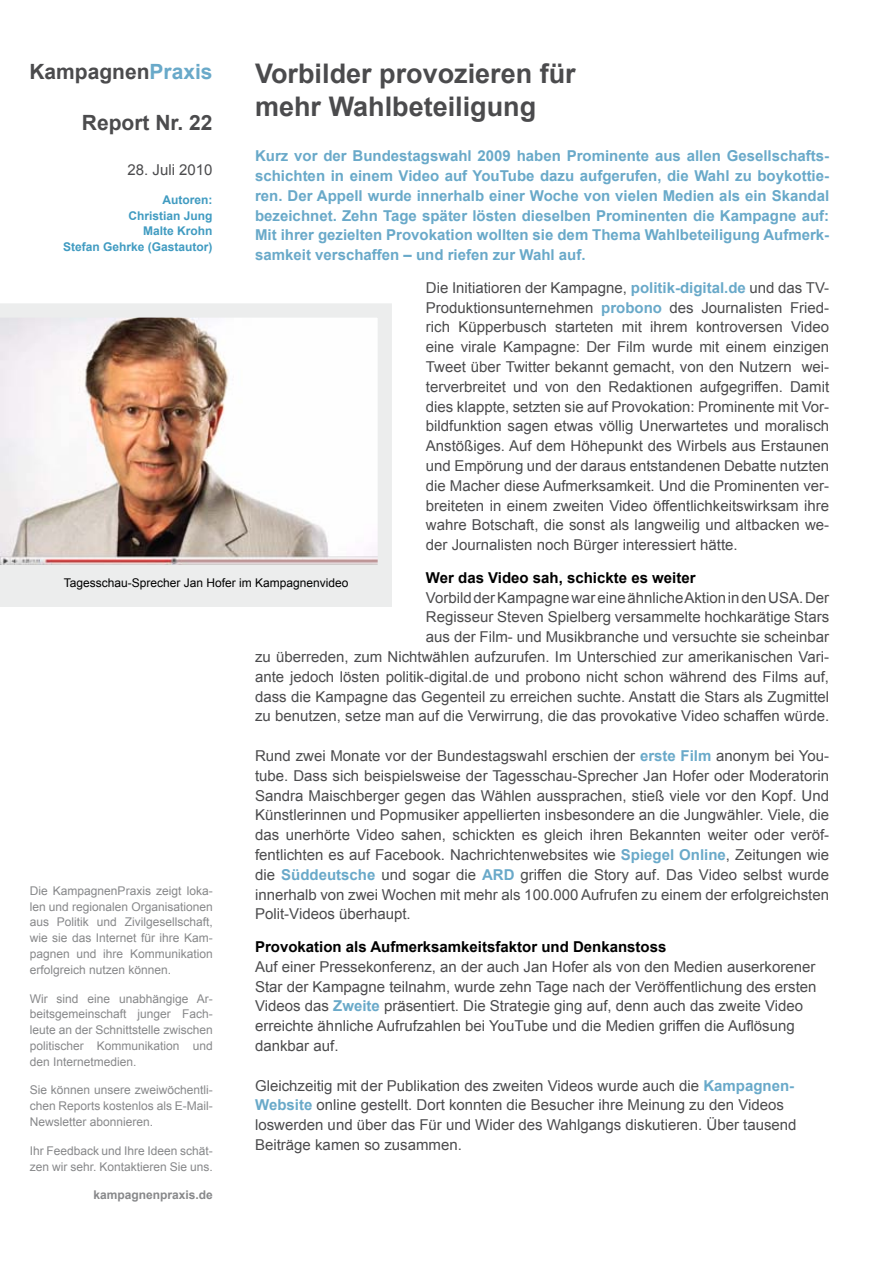
<style>
.page{position:relative;width:893px;height:1263px;background:#fff}
.page>*{position:absolute;margin:0;border:0;box-sizing:border-box;transform-origin:0 0}
.t1{font:700 27px/32.4px "Arial";color:#4b4b4d}
.t2{font:700 21px "Arial";color:#4b4b4d}
.t3{font:15px/19.8px "Arial";color:#4b4b4d;text-align:justify}
.t4{font:700 15px/19.8px "Arial";color:#69a9c9;text-align:justify}
.t5{font:700 15px "Arial";color:#000}
.t6{font:12px/15.9px "Arial";color:#87888a;text-align:justify}
.t7{font:700 12px/15.9px "Arial";color:#409bc1;text-align:right}
.t8{font:12px "Arial";color:#000}
.t9{font:700 12px "Arial";color:#87888a}
.s1{font-weight:700;color:#69a9c9}
.s2{color:#69a9c9}
</style>
<div class="page">
<img style="left:0;top:303px;width:392px;height:262px">
<div style="left:0;top:565px;width:392px;height:42px;background:#eceded"></div>
<h1 class="t1" style="left:255px;top:59px;width:322px">Vorbilder provozieren für mehr Wahlbeteiligung</h1>
<p class="t4" style="left:255px;top:146px;width:576px">Kurz vor der Bundestagswahl 2009 haben Prominente aus allen Gesellschafts&shy;schichten in einem Video auf YouTube dazu aufgerufen, die Wahl zu boykottie&shy;ren. Der Appell wurde innerhalb einer Woche von vielen Medien als ein Skandal bezeichnet. Zehn Tage später lösten dieselben Prominenten die Kampagne auf:<br>Mit ihrer gezielten Provokation wollten sie dem Thema Wahlbeteiligung Aufmerk&shy;samkeit verschaffen – und riefen zur Wahl auf.</p>
<p class="t3" style="left:426px;top:278px;width:405px">Die Initiatioren der Kampagne, <span class="s1">politik-digital.de</span> und das TV-Produktionsunternehmen <span class="s1">probono</span> des Journalisten Fried&shy;rich Küpperbusch starteten mit ihrem kontroversen Video eine virale Kampagne: Der Film wurde mit einem einzigen Tweet über Twitter bekannt gemacht, von den Nutzern wei&shy;terverbreitet und von den Redaktionen aufgegriffen. Damit dies klappte, setzten sie auf Provokation: Prominente mit Vor&shy;bildfunktion sagen etwas völlig Unerwartetes und moralisch Anstößiges. Auf dem Höhepunkt des Wirbels aus Erstaunen und Empörung und der daraus entstandenen Debatte nutzten die Macher diese Aufmerksamkeit. Und die Prominenten ver&shy;breiteten in einem zweiten Video öffentlichkeitswirksam ihre wahre Botschaft, die sonst als langweilig und altbacken we&shy;der Journalisten noch Bürger interessiert hätte.</p>
<p class="t5" style="left:426px;top:567px;width:271px">Wer das Video sah, schickte es weiter</p>
<p class="t3" style="left:255px;top:587px;width:576px;text-align:right">Vorbild der Kampagne war eine ähnliche Aktion in den USA. Der<br>Regisseur Steven Spielberg versammelte hochkarätige Stars<br>aus der Film- und Musikbranche und versuchte sie scheinbar<br>zu überreden, zum Nichtwählen aufzurufen. Im Unterschied zur amerikanischen Vari&shy;ante jedoch lösten politik-digital.de und probono nicht schon während des Films auf, dass die Kampagne das Gegenteil zu erreichen suchte. Anstatt die Stars als Zugmittel zu benutzen, setze man auf die Verwirrung, die das provokative Video schaffen würde.</p>
<p class="t3" style="left:255px;top:746px;width:576px">Rund zwei Monate vor der Bundestagswahl erschien der <span class="s1">erste Film</span> anonym bei You&shy;tube. Dass sich beispielsweise der Tagesschau-Sprecher Jan Hofer oder Moderatorin Sandra Maischberger gegen das Wählen aussprachen, stieß viele vor den Kopf. Und Künstlerinnen und Popmusiker appellierten insbesondere an die Jungwähler. Viele, die das unerhörte Video sahen, schickten es gleich ihren Bekannten weiter oder veröf&shy;fentlichten es auf Facebook. Nachrichtenwebsites wie <span class="s1">Spiegel Online</span>, Zeitungen wie die <span class="s1">Süddeutsche</span> und sogar die <span class="s1">ARD</span> griffen die Story auf. Das Video selbst wurde innerhalb von zwei Wochen mit mehr als 100.000 Aufrufen zu einem der erfolgreichsten Polit-Videos überhaupt.</p>
<p class="t5" style="left:255px;top:937px;width:413px">Provokation als Aufmerksamkeitsfaktor und Denkanstoss</p>
<p class="t3" style="left:255px;top:957px;width:563px;text-align:left">Auf einer Pressekonferenz, an der auch Jan Hofer als von den Medien auserkorener Star der Kampagne teilnahm, wurde zehn Tage nach der Veröffentlichung des ersten Videos das <span class="s1">Zweite</span> präsentiert. Die Strategie ging auf, denn auch das zweite Video erreichte ähnliche Aufrufzahlen bei YouTube und die Medien griffen die Auflösung dankbar auf.</p>
<p class="t3" style="left:255px;top:1075px;width:543px;text-align:left">Gleichzeitig mit der Publikation des zweiten Videos wurde auch die <span class="s1">Kampagnen-Website</span> online gestellt. Dort konnten die Besucher ihre Meinung zu den Videos loswerden und über das Für und Wider des Wahlgangs diskutieren. Über tausend Beiträge kamen so zusammen.</p>
<h2 class="t2" style="left:29px;top:58px;width:185px">Kampagnen<span class="s2">Praxis</span></h2>
<h2 class="t2" style="left:82px;top:109px;width:132px">Report Nr. 22</h2>
<p class="t3" style="left:128px;top:160px;width:87px">28. Juli 2010</p>
<p class="t7" style="left:63px;top:192px;width:151px">Autoren:<br>Christian Jung<br>Malte Krohn<br>Stefan Gehrke (Gastautor)</p>
<p class="t8" style="left:64px;top:575px;width:286px">Tagesschau-Sprecher Jan Hofer im Kampagnenvideo</p>
<p class="t6" style="left:30px;top:883px;width:184px">Die KampagnenPraxis zeigt loka&shy;len und regionalen Organisationen aus Politik und Zivilgesellschaft, wie sie das Internet für ihre Kam&shy;pagnen und ihre Kommunikation erfolgreich nutzen können.</p>
<p class="t6" style="left:30px;top:990px;width:184px">Wir sind eine unabhängige Ar&shy;beitsgemeinschaft junger Fach&shy;leute an der Schnittstelle zwischen politischer Kommunikation und den Internetmedien.</p>
<p class="t6" style="left:30px;top:1082px;width:184px">Sie können unsere zweiwöchentli&shy;chen Reports kostenlos als E-Mail-Newsletter abonnieren.</p>
<p class="t6" style="left:30px;top:1143px;width:184px">Ihr Feedback und Ihre Ideen schät&shy;zen wir sehr. Kontaktieren Sie uns.</p>
<p class="t9" style="left:93px;top:1187px;width:121px">kampagnenpraxis.de</p>
</div>
